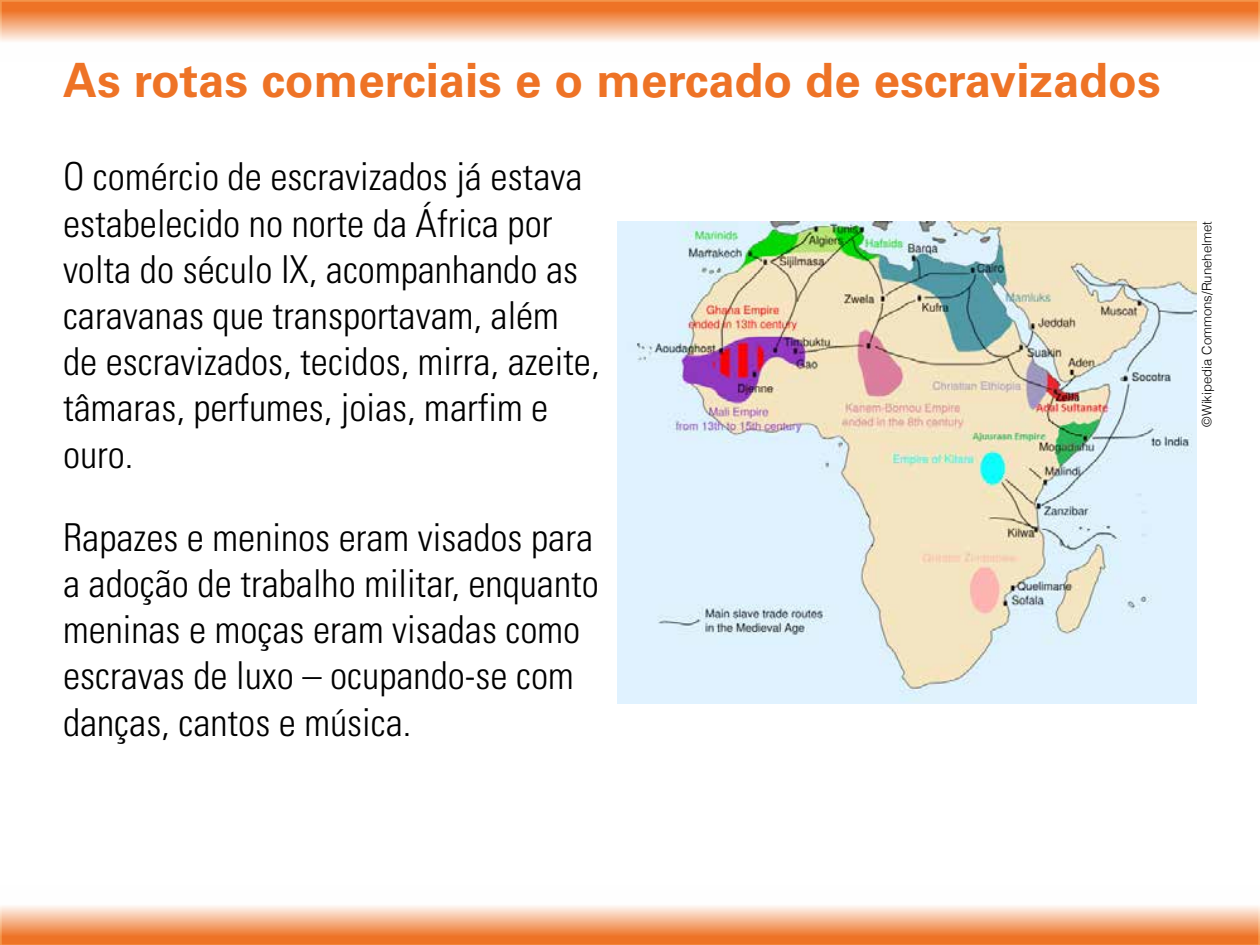
<style>
.page{position:relative;width:1260px;height:945px;background:#fff}
.page>*{position:absolute;margin:0;border:0;box-sizing:border-box;transform-origin:0 0}
.t1{font:700 47.25px "Univers LT Std";color:#ee7326}
.t2{font:300 condensed 38.5px/46.2px "Univers LT Std";color:#000}
.t3{font:300 13.12px "Helvetica";color:#000}
</style>
<div class="page">
<svg style="left:0;top:0;width:1260px;height:42px;background:#f4a675"></svg>
<svg style="left:0;top:906px;width:1260px;height:39px;background:#f4a676"></svg>
<img style="left:618px;top:221px;width:579px;height:482px">
<p class="t1" style="left:63px;top:53px;width:1099px">As rotas comerciais e o mercado de escravizados</p>
<p class="t2" style="left:63px;top:154px;width:538px">O comércio de escravizados já estava estabelecido no norte da África por volta do século IX, acompanhando as caravanas que transportavam, além de escravizados, tecidos, mirra, azeite, tâmaras, perfumes, joias, marfim e ouro.</p>
<p class="t2" style="left:63px;top:514px;width:537px">Rapazes e meninos eram visados para a adoção de trabalho militar, enquanto meninas e moças eram visadas como escravas de luxo – ocupando-se com danças, cantos e música.</p>
<p class="t3" style="left:1196px;top:427px;width:207px;rotate:-90deg">©Wikipedia Commons/Runehelmet</p>
</div>
